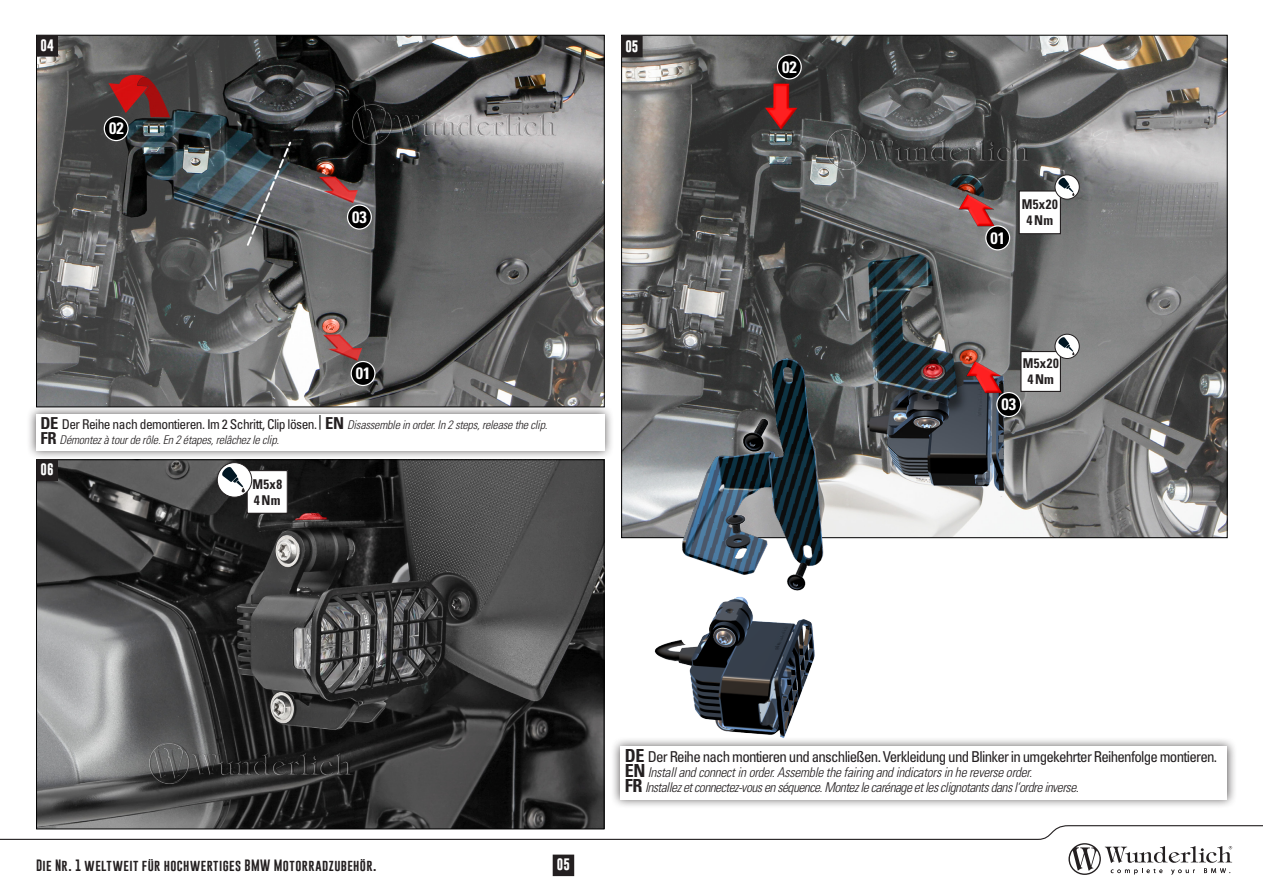
<style>
.page{position:relative;width:1263px;height:893px;background:#fff}
.page>*{position:absolute;margin:0;border:0;box-sizing:border-box;transform-origin:0 0}
.BU{font:700 condensed 16.5px "Univers LT Std";color:#fff}
.t1{font:condensed 15px "Univers LT Std";letter-spacing:-.05em;color:#231f20}
.t2{font:condensed 13.5px "Univers LT Std";letter-spacing:-.04em;color:#231f20}
.t3{font:italic 300 condensed 13.5px "Univers LT Std";letter-spacing:-.04em;color:#231f20}
.t4{font:italic 300 condensed 13.5px "Univers LT Std";letter-spacing:-.02em;color:#231f20}
.t5{font:700 condensed 13.5px "Univers LT Std";letter-spacing:.03em;color:#231f20;scale:.95 1}
.t6{font:700 condensed 13.5px "Univers LT Std";letter-spacing:.03em;color:#231f20}
.t7{font:12px "Gobold";letter-spacing:.035em;color:#231f20}
.t8{font:italic 300 condensed 12px "Univers LT Std";letter-spacing:-.02em;color:#231f20}
.t9{font:700 12px "Gobold";color:#fff}
.s1{font-weight:700;font-size:16.5px}
.s2{font-weight:300;font-style:italic;font-size:12px}
.s3{font-weight:700;font-style:normal;font-size:16.5px}
.s4{font-weight:700;font-size:18px}
.s5{font-weight:700;font-style:normal;font-size:18px}
</style>
<div class="page">
<svg style="left:0;top:825px;width:1263px;height:50px"></svg>
<img style="left:38px;top:461px;width:564px;height:366px">
<div style="left:553px;top:855px;width:21px;height:21px;background:#231f20"></div>
<img style="left:38px;top:37px;width:565px;height:367px">
<img style="left:623px;top:37px;width:602px;height:499px">
<div style="left:26px;top:404px;width:588px;height:56px;background:#231f20;opacity:.75"></div>
<div style="left:36px;top:414px;width:569px;height:36px;background:#fff"></div>
<div style="left:611px;top:737px;width:626px;height:72px;background:#231f20;opacity:.75"></div>
<div style="left:620px;top:746px;width:607px;height:53px;background:#fff"></div>
<img style="left:352px;top:103px;width:206px;height:41px">
<img style="left:826px;top:128px;width:206px;height:41px">
<img style="left:150px;top:743px;width:206px;height:40px">
<div style="left:37px;top:36px;width:20px;height:20px;background:#231f20"></div>
<div style="left:37px;top:35px;width:21px;height:21px;border:1px solid #231f20"></div>
<div style="left:622px;top:36px;width:20px;height:21px;background:#231f20"></div>
<div style="left:621px;top:36px;width:21px;height:21px;border:1px solid #231f20"></div>
<div style="left:37px;top:460px;width:20px;height:20px;background:#231f20"></div>
<div style="left:37px;top:459px;width:21px;height:22px;border:1px solid #231f20"></div>
<div style="left:1019px;top:191px;width:41px;height:43px;background:#fff"></div>
<div style="left:1019px;top:190px;width:42px;height:44px;border:1px solid #231f20"></div>
<div style="left:1021px;top:352px;width:39px;height:39px;background:#fff"></div>
<div style="left:1020px;top:351px;width:41px;height:41px;border:1px solid #231f20"></div>
<div style="left:351px;top:361px;width:24px;height:24px;background:#000;border-radius:50%"></div>
<div style="left:351px;top:361px;width:24px;height:25px;border:1px solid #fff;border-radius:50%"></div>
<div style="left:104px;top:117px;width:24px;height:24px;background:#000;border-radius:50%"></div>
<div style="left:104px;top:116px;width:25px;height:25px;border:1px solid #fff;border-radius:50%"></div>
<div style="left:348px;top:205px;width:23px;height:24px;background:#000;border-radius:50%"></div>
<div style="left:347px;top:204px;width:25px;height:26px;border:1px solid #fff;border-radius:50%"></div>
<div style="left:986px;top:226px;width:23px;height:24px;background:#000;border-radius:50%"></div>
<div style="left:985px;top:225px;width:25px;height:25px;border:1px solid #fff;border-radius:50%"></div>
<div style="left:777px;top:55px;width:24px;height:24px;background:#000;border-radius:50%"></div>
<div style="left:777px;top:54px;width:25px;height:25px;border:1px solid #fff;border-radius:50%"></div>
<div style="left:997px;top:393px;width:24px;height:23px;background:#000;border-radius:50%"></div>
<div style="left:996px;top:392px;width:25px;height:25px;border:1px solid #fff;border-radius:50%"></div>
<img style="left:631px;top:358px;width:259px;height:382px">
<div style="left:247px;top:471px;width:40px;height:42px;background:#fff"></div>
<div style="left:247px;top:470px;width:41px;height:44px;border:1px solid #231f20"></div>
<svg style="left:217px;top:463px;width:35px;height:34px"></svg>
<div style="left:217px;top:462px;width:35px;height:36px;border:1px solid #231f20;border-radius:50%"></div>
<svg style="left:221px;top:466px;width:24px;height:26px"></svg>
<svg style="left:1055px;top:175px;width:24px;height:24px"></svg>
<div style="left:1054px;top:174px;width:26px;height:26px;border:1px solid #231f20;border-radius:50%"></div>
<svg style="left:1058px;top:177px;width:16px;height:19px"></svg>
<svg style="left:1055px;top:334px;width:24px;height:24px"></svg>
<div style="left:1054px;top:334px;width:26px;height:25px;border:1px solid #231f20;border-radius:50%"></div>
<svg style="left:1058px;top:337px;width:16px;height:18px"></svg>
<p class="t9" style="left:41px;top:37px;width:15px">04</p>
<p class="t9" style="left:625px;top:38px;width:15px">05</p>
<p class="BU" style="left:109px;top:118px;width:16px">02</p>
<p class="BU" style="left:352px;top:207px;width:16px">03</p>
<p class="BU" style="left:356px;top:363px;width:16px">01</p>
<p class="t2" style="left:40px;top:415px;width:509px"><span class="s1">DE</span> Der Reihe nach demontieren. Im 2 Schritt, Clip lösen.<sup>|</sup> <span class="s1">EN</span> <span class="s2">Disassemble in order. In 2 steps, release the clip.</span></p>
<p class="t8" style="left:40px;top:432px;width:240px"><span class="s3">FR</span> Démontez à tour de rôle. En 2 étapes, relâchez le clip.</p>
<p class="t9" style="left:41px;top:462px;width:15px">06</p>
<p class="t5" style="left:252px;top:476px;width:33px">M5x8</p>
<p class="t6" style="left:254px;top:492px;width:28px">4Nm</p>
<p class="BU" style="left:782px;top:57px;width:16px">02</p>
<p class="BU" style="left:990px;top:228px;width:16px">01</p>
<p class="t5" style="left:1022px;top:196px;width:39px">M5x20</p>
<p class="t6" style="left:1026px;top:212px;width:28px">4Nm</p>
<p class="t5" style="left:1023px;top:355px;width:39px">M5x20</p>
<p class="t6" style="left:1027px;top:371px;width:28px">4Nm</p>
<p class="BU" style="left:1002px;top:394px;width:16px">03</p>
<p class="t7" style="left:36px;top:858px;width:342px">Die Nr. 1 weltweit für hochwertiges BMW Motorradzubehör.</p>
<p class="t9" style="left:557px;top:857px;width:15px">05</p>
<p class="t1" style="left:625px;top:747px;width:594px"><span class="s4">DE</span> Der Reihe nach montieren und anschließen. Verkleidung und Blinker in umgekehrter Reihenfolge montieren.</p>
<p class="t4" style="left:625px;top:764px;width:409px"><span class="s5">EN</span> Install and connect in order. Assemble the fairing and indicators in he reverse order.</p>
<p class="t3" style="left:625px;top:779px;width:456px"><span class="s5">FR</span> Installez et connectez-vous en séquence. Montez le carénage et les clignotants dans l‘ordre inverse.</p>
</div>
